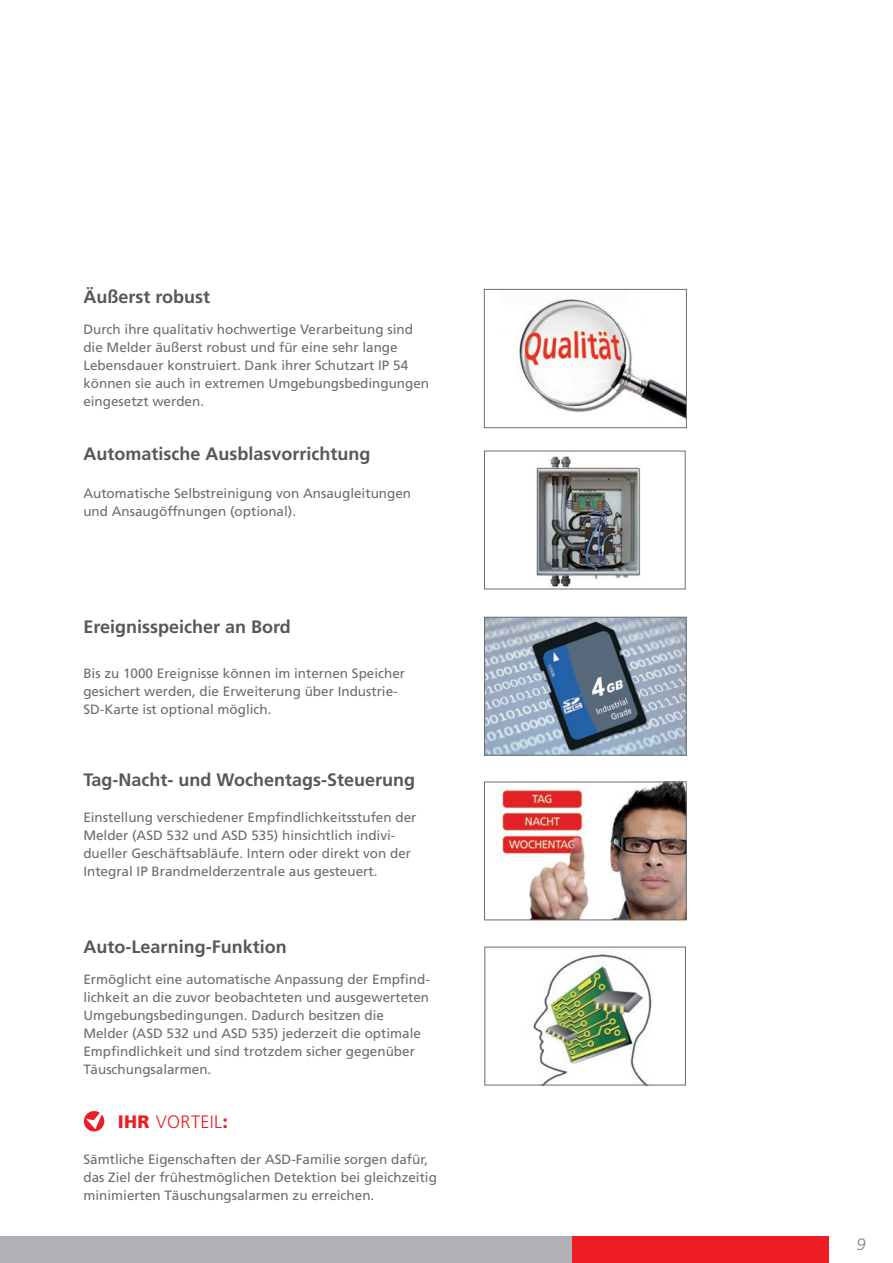
<style>
.page{position:relative;width:893px;height:1263px;background:#fff}
.page>*{position:absolute;margin:0;border:0;box-sizing:border-box;transform-origin:0 0}
.t1{font:700 18px "Frutiger LT Std";color:#57585a}
.t2{font:300 18px "Frutiger LT Std";letter-spacing:.02em;color:#ee1d23}
.t3{font:italic 300 16.5px "Frutiger LT Std";color:#808285}
.t4{font:13.5px/18px "Frutiger LT Std";color:#6c6d70}
.s1{font-weight:900}
</style>
<div class="page">
<img style="left:500px;top:783px;width:185px;height:135px">
<div style="left:484px;top:781px;width:203px;height:139px;border:1px solid #6c6d70"></div>
<img style="left:519px;top:299px;width:166px;height:120px">
<div style="left:484px;top:289px;width:203px;height:139px;border:1px solid #6c6d70"></div>
<div style="left:450px;top:614px;width:278px;height:136px;background:#fff;border:2px solid #fff"></div>
<img style="left:536px;top:455px;width:105px;height:131px">
<div style="left:484px;top:451px;width:202px;height:138px;border:1px solid #6c6d70"></div>
<img style="left:532px;top:954px;width:120px;height:129px">
<div style="left:484px;top:947px;width:202px;height:138px;border:1px solid #6c6d70"></div>
<img style="left:486px;top:619px;width:199px;height:134px">
<div style="left:484px;top:617px;width:203px;height:138px;border:1px solid #6c6d70"></div>
<div style="left:84px;top:1111px;width:20px;height:20px;background:#ee1d23;border-radius:50%"></div>
<svg style="left:86px;top:1111px;width:19px;height:18px"></svg>
<div style="left:0;top:1236px;width:807px;height:27px;background:#b0b1b5"></div>
<div style="left:572px;top:1236px;width:257px;height:27px;background:#ee1d23"></div>
<h1 class="t1" style="left:83px;top:286px;width:128px">Äußerst robust</h1>
<p class="t4" style="left:83px;top:321px;width:347px">Durch ihre qualitativ hochwertige Verarbeitung sind die Melder äußerst robust und für eine sehr lange Lebensdauer konstruiert. Dank ihrer Schutzart IP 54 können sie auch in extremen Umgebungsbedingungen eingesetzt werden.</p>
<h1 class="t1" style="left:83px;top:443px;width:288px">Automatische Ausblasvorrichtung</h1>
<p class="t4" style="left:83px;top:484px;width:329px">Automatische Selbstreinigung von Ansaugleitungen und Ansaugöffnungen (optional).</p>
<h1 class="t1" style="left:83px;top:616px;width:209px">Ereignisspeicher an Bord</h1>
<p class="t4" style="left:83px;top:664px;width:323px">Bis zu 1000 Ereignisse können im internen Speicher gesichert werden, die Erweiterung über Industrie-<br>SD-Karte ist optional möglich.</p>
<h1 class="t1" style="left:83px;top:769px;width:333px">Tag-Nacht- und Wochentags-Steuerung</h1>
<p class="t4" style="left:83px;top:808px;width:335px">Einstellung verschiedener Empfindlichkeitsstufen der Melder (ASD 532 und ASD 535) hinsichtlich indivi&shy;dueller Geschäftsabläufe. Intern oder direkt von der Integral IP Brandmelderzentrale aus gesteuert.</p>
<h1 class="t1" style="left:83px;top:936px;width:205px">Auto-Learning-Funktion</h1>
<p class="t4" style="left:83px;top:970px;width:348px">Ermöglicht eine automatische Anpassung der Empfind&shy;lichkeit an die zuvor beobachteten und ausgewerteten Umgebungsbedingungen. Dadurch besitzen die Melder (ASD 532 und ASD 535) jederzeit die optimale Empfindlichkeit und sind trotzdem sicher gegenüber Täuschungsalarmen.</p>
<h1 class="t2" style="left:118px;top:1112px;width:112px"><span class="s1">IHR</span> VORTEIL<span class="s1">:</span></h1>
<p class="t4" style="left:84px;top:1150px;width:355px">Sämtliche Eigenschaften der ASD-Familie sorgen dafür, das Ziel der frühestmöglichen Detektion bei gleichzeitig minimierten Täuschungsalarmen zu erreichen.</p>
<p class="t3" style="left:856px;top:1235px;width:11px">9</p>
</div>
